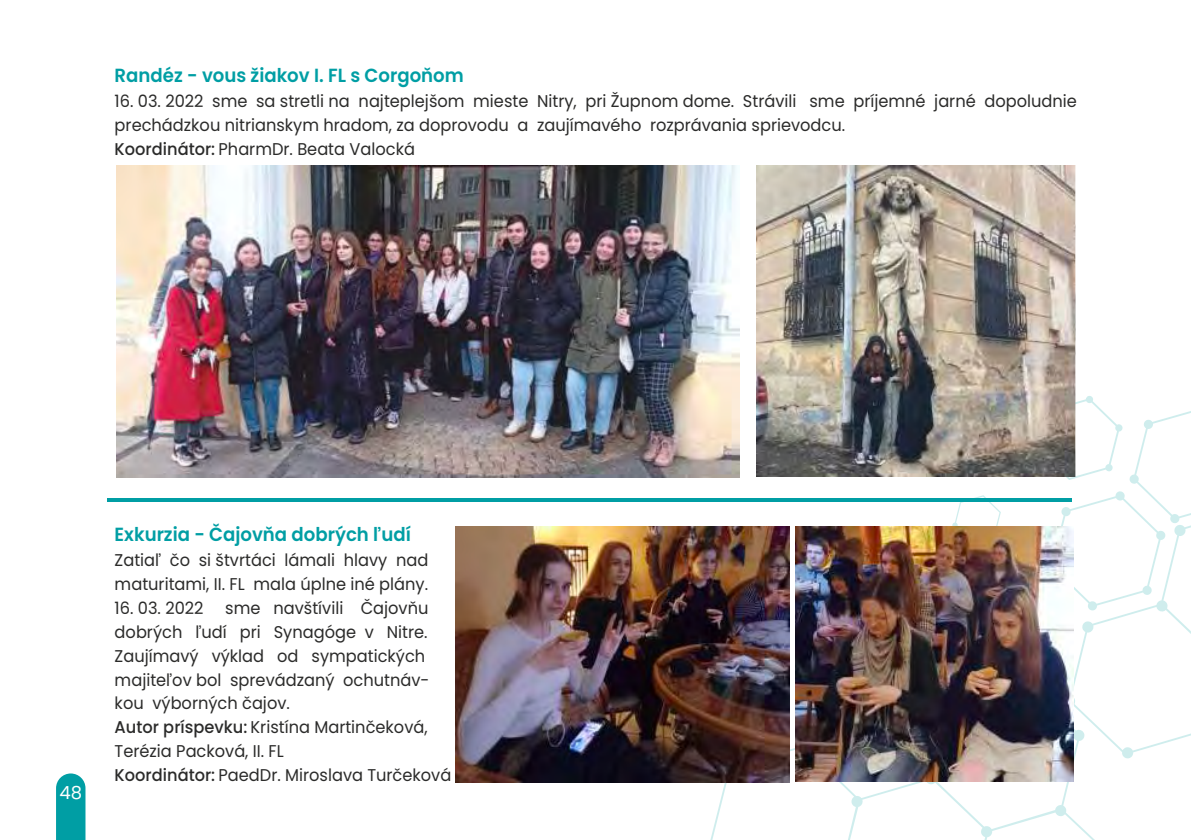
<style>
.page{position:relative;width:1191px;height:840px;background:#fff}
.page>*{position:absolute;margin:0;border:0;box-sizing:border-box;transform-origin:0 0}
.t1{font:600 19px "Poppins";color:#009ea4;scale:.95 1}
.t2{font:18px "Poppins";color:#fff}
.t3{font:17px/24px "Poppins";color:#2b2b2a;scale:.95 1}
.s1{font-weight:500}
</style>
<div class="page">
<svg style="left:709px;top:395px;width:482px;height:444px"></svg>
<svg style="left:56px;top:773px;width:29px;height:66px;background:#0ea3a8"></svg>
<hr style="left:107px;top:498px;width:964px;height:3px;background:#009ea4">
<img style="left:116px;top:165px;width:623px;height:312px">
<img style="left:756px;top:165px;width:323px;height:311px">
<img style="left:456px;top:526px;width:333px;height:255px">
<img style="left:796px;top:526px;width:277px;height:255px">
<p class="t1" style="left:115px;top:62px;width:369px">Randéz - vous žiakov I. FL s Corgoňom</p>
<p class="t3" style="left:115px;top:89px;width:1014px">16. 03. 2022 sme sa stretli na najteplejšom mieste Nitry, pri Župnom dome. Strávili sme príjemné jarné dopoludnie prechádzkou nitrianskym hradom, za doprovodu a zaujímavého rozprávania sprievodcu.<br><span class="s1">Koordinátor:</span> PharmDr. Beata Valocká</p>
<p class="t2" style="left:60px;top:779px;width:24px">48</p>
<p class="t1" style="left:115px;top:520px;width:313px">Exkurzia - Čajovňa dobrých ľudí</p>
<p class="t3" style="left:115px;top:547px;width:332px">Zatiaľ čo si štvrtáci lámali hlavy nad maturitami, II. FL mala úplne iné plány.</p>
<p class="t3" style="left:115px;top:595px;width:95px">16. 03. 2022</p>
<p class="t3" style="left:115px;top:595px;width:356px;text-indent:111px">sme navštívili Čajovňu dobrých ľudí pri Synagóge v Nitre.<br>Zaujímavý výklad od sympatických majiteľov bol sprevádzaný ochutnáv&shy;kou výborných čajov.<br><span class="s1">Autor príspevku:</span> Kristína Martinčeková,<br>Terézia Packová, II. FL<br><span class="s1">Koordinátor:</span> PaedDr. Miroslava Turčeková</p>
</div>
